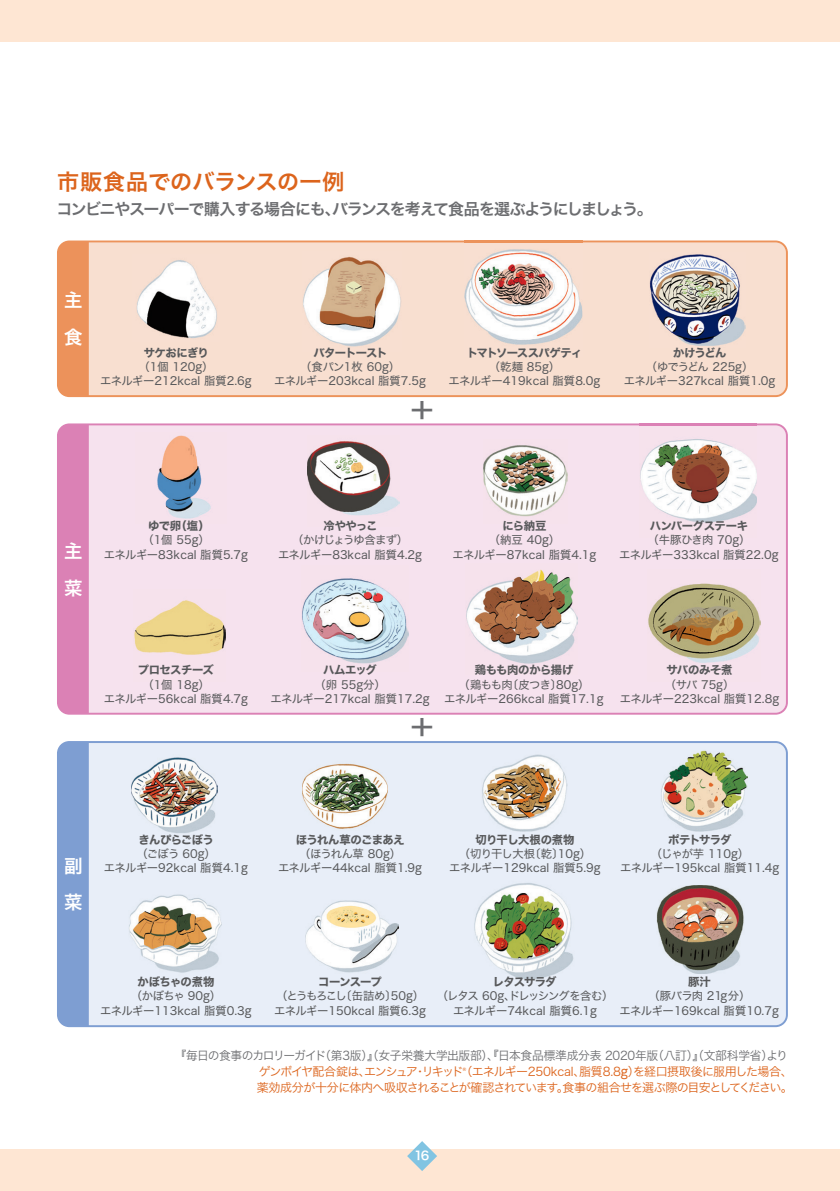
<style>
.page{position:relative;width:840px;height:1191px;background:#fff}
.page>*{position:absolute;margin:0;border:0;box-sizing:border-box;transform-origin:0 0}
.t1{font:32.4px "Hira Kaku Std N W4";color:#6c6d70;scale:1.11 1}
.t2{font:22px "Hira Kaku Pro W6";letter-spacing:.005em;color:#dc641c}
.t3{font:18.4px/36.8px "Hira Kaku Std N W6";color:#fff}
.t4{font:16px "Hira Kaku Std N W6";letter-spacing:-.08em;color:#6c6d70}
.t5{font:12px/16px "Hira Kaku Std N W3";letter-spacing:-.035em;color:#6c6d70}
.t6{font:12px "Hira Kaku Std N W3";letter-spacing:-.075em;color:#dc641c}
.t7{font:12px "Hira Kaku Pro N W6";color:#fff}
.t8{font:11.4px/14.2px "Hira Kaku Std N W4";color:#57585a;text-align:center}
.t9{font:11.4px "Hira Kaku Std N W7";letter-spacing:-.055em;color:#57585a}
.t10{font:11.4px/14.2px "Hira Kaku Std N W4";letter-spacing:-.045em;color:#57585a;text-align:center}
.t11{font:11.4px/14.2px "Hira Kaku Std N W4";letter-spacing:-.04em;color:#57585a;text-align:center}
.t12{font:11.4px "Hira Kaku Std N W7";letter-spacing:-.03em;color:#57585a}
.t13{font:11.4px "Hira Kaku Std N W7";letter-spacing:-.035em;color:#57585a}
.t14{font:11.4px "Hira Kaku Std N W7";letter-spacing:-.08em;color:#57585a}
.t15{font:7px "Hira Kaku Std N W3";color:#dc641c}
.s1{font-family:"UD Shin Go Pro"}
.s2{color:#dc641c}
.s3{font-family:"UD Shin Go Pro";color:#dc641c}
</style>
<div class="page">
<div style="left:57px;top:240px;width:730px;height:157px;background:#f8dfd0"></div>
<div style="left:57px;top:423px;width:730px;height:291px;background:#f6e2ee"></div>
<div style="left:57px;top:741px;width:730px;height:286px;background:#e8eef8"></div>
<div style="left:58px;top:742px;width:31px;height:284px;background:#7e9ed2"></div>
<div style="left:58px;top:424px;width:31px;height:289px;background:#db81b5"></div>
<div style="left:58px;top:242px;width:31px;height:154px;background:#ec925b"></div>
<div style="left:0;top:0;width:839px;height:42px;background:#fee6d3"></div>
<div style="left:0;top:1149px;width:839px;height:42px;background:#fee6d3"></div>
<svg style="left:407px;top:1141px;width:30px;height:30px"></svg>
<img style="left:133px;top:255px;width:86px;height:86px">
<img style="left:136px;top:432px;width:90px;height:91px">
<img style="left:471px;top:878px;width:106px;height:105px">
<img style="left:302px;top:252px;width:99px;height:99px">
<img style="left:464px;top:240px;width:118px;height:117px">
<img style="left:649px;top:252px;width:96px;height:96px">
<img style="left:307px;top:435px;width:92px;height:92px">
<img style="left:482px;top:439px;width:85px;height:84px">
<img style="left:639px;top:423px;width:117px;height:114px">
<img style="left:133px;top:590px;width:92px;height:91px">
<img style="left:302px;top:565px;width:106px;height:106px">
<img style="left:465px;top:563px;width:111px;height:111px">
<img style="left:647px;top:569px;width:112px;height:112px">
<img style="left:131px;top:754px;width:86px;height:87px">
<img style="left:302px;top:754px;width:85px;height:85px">
<img style="left:481px;top:747px;width:86px;height:86px">
<img style="left:660px;top:747px;width:86px;height:87px">
<img style="left:129px;top:884px;width:93px;height:93px">
<img style="left:305px;top:889px;width:93px;height:93px">
<img style="left:656px;top:885px;width:88px;height:88px">
<h2 class="t2" style="left:57px;top:162px;width:288px">市販食品でのバランスの一例</h2>
<h3 class="t4" style="left:56px;top:196px;width:597px">コンビニやスーパーで購入する場合にも、バランスを考えて食品を選ぶようにしましょう。</h3>
<h3 class="t3" style="left:64px;top:283px;width:19px">主食</h3>
<p class="t9" style="left:144px;top:343px;width:67px">サケおにぎり</p>
<p class="t8" style="left:100px;top:359px;width:153px">（1個 120<span class="s1">g</span>）<br>エネルギー212kcal 脂質2.6<span class="s1">g</span></p>
<p class="t14" style="left:313px;top:343px;width:75px">バタートースト</p>
<p class="t8" style="left:274px;top:359px;width:153px">（食パン1枚 60<span class="s1">g</span>）<br>エネルギー203kcal 脂質7.5<span class="s1">g</span></p>
<h1 class="t1" style="left:410px;top:382px;width:23px">+</h1>
<p class="t9" style="left:466px;top:343px;width:117px">トマトソーススパゲティ</p>
<p class="t8" style="left:448px;top:359px;width:153px">（乾麺 85<span class="s1">g</span>）<br>エネルギー419kcal 脂質8.0<span class="s1">g</span></p>
<p class="t9" style="left:672px;top:343px;width:55px">かけうどん</p>
<p class="t8" style="left:623px;top:359px;width:153px">（ゆでうどん 225<span class="s1">g</span>）<br>エネルギー327kcal 脂質1.0<span class="s1">g</span></p>
<h3 class="t3" style="left:64px;top:533px;width:19px">主菜</h3>
<p class="t9" style="left:148px;top:517px;width:63px">ゆで卵（塩）</p>
<p class="t8" style="left:104px;top:533px;width:145px">（1個 55<span class="s1">g</span>）<br>エネルギー83kcal 脂質5.7<span class="s1">g</span></p>
<p class="t9" style="left:323px;top:517px;width:55px">冷ややっこ</p>
<p class="t11" style="left:278px;top:533px;width:145px">（かけじょうゆ含まず）<br>エネルギー83kcal 脂質4.2<span class="s1">g</span></p>
<p class="t9" style="left:502px;top:517px;width:45px">にら納豆</p>
<p class="t8" style="left:452px;top:533px;width:145px">（納豆 40<span class="s1">g</span>）<br>エネルギー87kcal 脂質4.1<span class="s1">g</span></p>
<p class="t13" style="left:649px;top:517px;width:100px">ハンバーグステーキ</p>
<p class="t8" style="left:619px;top:533px;width:161px">（牛豚ひき肉 70<span class="s1">g</span>）<br>エネルギー333kcal 脂質22.0<span class="s1">g</span></p>
<p class="t9" style="left:138px;top:661px;width:78px">プロセスチーズ</p>
<p class="t8" style="left:104px;top:677px;width:145px">（1個 18<span class="s1">g</span>）<br>エネルギー56kcal 脂質4.7<span class="s1">g</span></p>
<p class="t9" style="left:323px;top:661px;width:55px">ハムエッグ</p>
<p class="t8" style="left:270px;top:677px;width:161px">（卵 55<span class="s1">g</span>分）<br>エネルギー217kcal 脂質17.2<span class="s1">g</span></p>
<h1 class="t1" style="left:410px;top:699px;width:23px">+</h1>
<p class="t9" style="left:474px;top:661px;width:100px">鶏もも肉のから揚げ</p>
<p class="t8" style="left:444px;top:677px;width:161px">（鶏もも肉〔皮つき〕80<span class="s1">g</span>）<br>エネルギー266kcal 脂質17.1<span class="s1">g</span></p>
<p class="t9" style="left:666px;top:661px;width:67px">サバのみそ煮</p>
<p class="t8" style="left:619px;top:677px;width:161px">（サバ 75<span class="s1">g</span>）<br>エネルギー223kcal 脂質12.8<span class="s1">g</span></p>
<h3 class="t3" style="left:64px;top:847px;width:19px">副菜</h3>
<p class="t9" style="left:139px;top:830px;width:77px">きんぴらごぼう</p>
<p class="t8" style="left:104px;top:846px;width:145px">（ごぼう 60<span class="s1">g</span>）<br>エネルギー92kcal 脂質4.1<span class="s1">g</span></p>
<p class="t9" style="left:296px;top:830px;width:110px">ほうれん草のごまあえ</p>
<p class="t8" style="left:278px;top:846px;width:145px">（ほうれん草 80<span class="s1">g</span>）<br>エネルギー44kcal 脂質1.9<span class="s1">g</span></p>
<p class="t12" style="left:475px;top:830px;width:101px">切り干し大根の煮物</p>
<p class="t8" style="left:449px;top:846px;width:153px">（切り干し大根〔乾〕10<span class="s1">g</span>）<br>エネルギー129kcal 脂質5.9<span class="s1">g</span></p>
<p class="t9" style="left:667px;top:830px;width:65px">ポテトサラダ</p>
<p class="t8" style="left:619px;top:846px;width:161px">（じゃが芋 110<span class="s1">g</span>）<br>エネルギー195kcal 脂質11.4<span class="s1">g</span></p>
<p class="t9" style="left:492px;top:973px;width:65px">レタスサラダ</p>
<p class="t10" style="left:436px;top:989px;width:178px">（レタス 60<span class="s1">g</span>、ドレッシングを含む）エネルギー74kcal 脂質6.1<span class="s1">g</span></p>
<p class="t12" style="left:137px;top:973px;width:78px">かぼちゃの煮物</p>
<p class="t8" style="left:100px;top:989px;width:153px">（かぼちゃ 90<span class="s1">g</span>）<br>エネルギー113kcal 脂質0.3<span class="s1">g</span></p>
<p class="t9" style="left:687px;top:973px;width:24px">豚汁</p>
<p class="t8" style="left:619px;top:989px;width:161px">（豚バラ肉 21<span class="s1">g</span>分）<br>エネルギー169kcal 脂質10.7<span class="s1">g</span></p>
<p class="t5" style="left:259px;top:1047px;width:535px;text-indent:-84px">『毎日の食事のカロリーガイド（第3版）』（女子栄養大学出版部）、『日本食品標準成分表 2020年版（八訂）』（文部科学省）より<span class="s2">ゲンボイヤ配合錠は、エンシュア・リキッド（エネルギー250kcal、脂質8.8</span><span class="s3">g</span><span class="s2">）を経口摂取後に服用した場合、</span></p>
<p class="t9" style="left:318px;top:973px;width:65px">コーンスープ</p>
<p class="t8" style="left:274px;top:989px;width:153px;text-align:left">（とうもろこし〔缶詰め〕50<span class="s1">g</span>）エネルギー150kcal 脂質6.3<span class="s1">g</span></p>
<p class="t15" style="left:462px;top:1064px;width:5px">®</p>
<p class="t6" style="left:256px;top:1078px;width:537px">薬効成分が十分に体内へ吸収されることが確認されています。食事の組合せを選ぶ際の目安としてください。</p>
<p class="t7" style="left:414px;top:1145px;width:17px">16</p>
</div>
